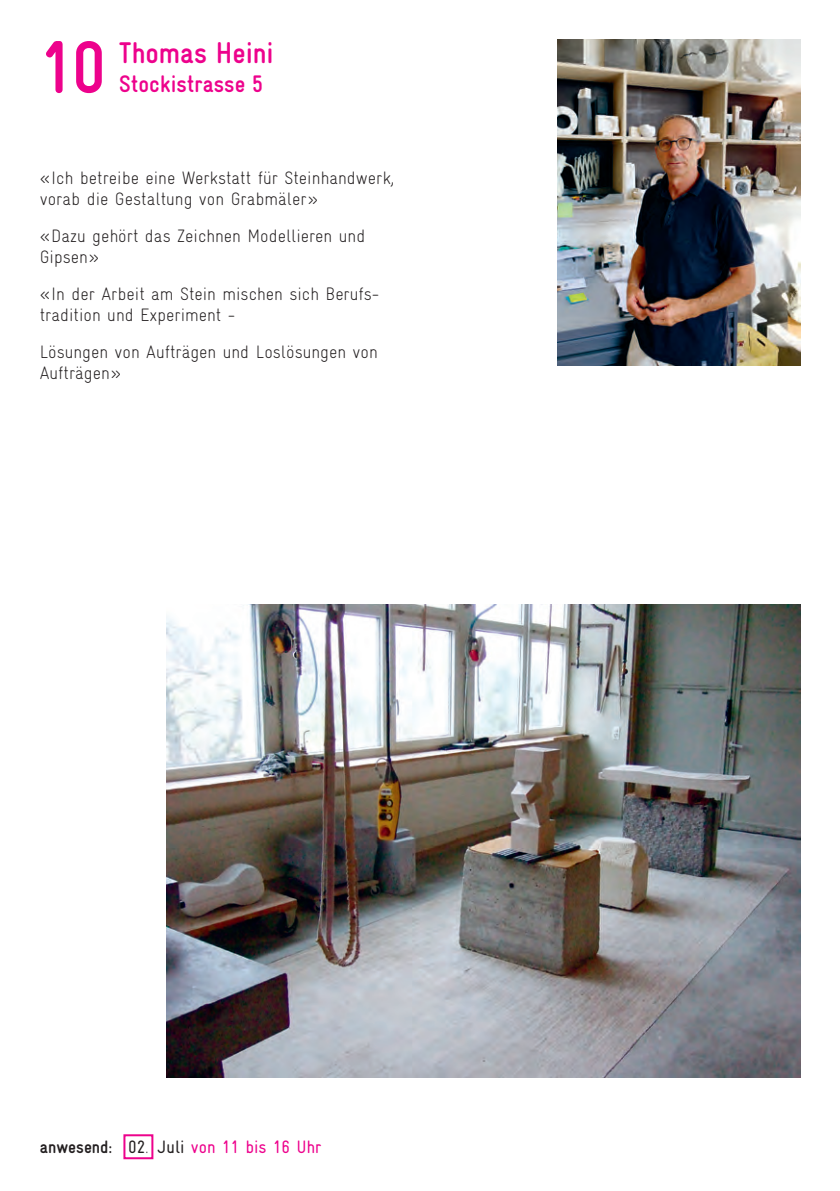
<style>
.page{position:relative;width:840px;height:1191px;background:#fff}
.page>*{position:absolute;margin:0;border:0;box-sizing:border-box;transform-origin:0 0}
.Künstlertext{font:700 74px "Gravur Condensed";color:#ed028c}
.Künstlername{font:700 30px "Gravur Condensed";color:#ed028c}
.Atelieradresse{font:700 24px "Gravur Condensed";color:#ed028c}
.Künstlertext-2{font:300 18px/21px "Gravur Condensed";color:#231f20}
.Künstlertext-3{font:18px "Gravur Condensed";color:#ed028c}
.Künstlertext-4{font:700 18px "Gravur Condensed";color:#231f20}
.Künstlertext-5{font:18px "Gravur Condensed";color:#231f20}
.s1{font-weight:300}
.s2{color:#231f20}
</style>
<div class="page">
<img style="left:557px;top:40px;width:242px;height:325px">
<img style="left:166px;top:605px;width:633px;height:472px">
<div style="left:123px;top:1134px;width:30px;height:25px;border:2px solid #ed028c"></div>
<p class="Künstlertext" style="left:39px;top:26px;width:68px">10</p>
<p class="Künstlername" style="left:119px;top:36px;width:156px">Thomas Heini</p>
<p class="Atelieradresse" style="left:119px;top:70px;width:145px">Stockistrasse 5</p>
<p class="Künstlertext-2" style="left:40px;top:168px;width:356px">«Ich betreibe eine Werkstatt für Steinhandwerk, vorab die Gestaltung von Grabmäler»</p>
<p class="Künstlertext-2" style="left:40px;top:226px;width:327px">«Dazu gehört das Zeichnen Modellieren und<br>Gipsen»</p>
<p class="Künstlertext-2" style="left:40px;top:284px;width:339px">«In der Arbeit am Stein mischen sich Berufs&shy;tradition und Experiment -</p>
<p class="Künstlertext-2" style="left:40px;top:342px;width:339px">Lösungen von Aufträgen und Loslösungen von<br>Aufträgen»</p>
<p class="Künstlertext-4" style="left:40px;top:1137px;width:74px">anwesend:</p>
<p class="Künstlertext-5" style="left:128px;top:1136px;width:22px">02<span class="s1">.</span></p>
<p class="Künstlertext-3" style="left:158px;top:1136px;width:165px"><span class="s2">Juli</span> von 11 bis 16 Uhr</p>
</div>
